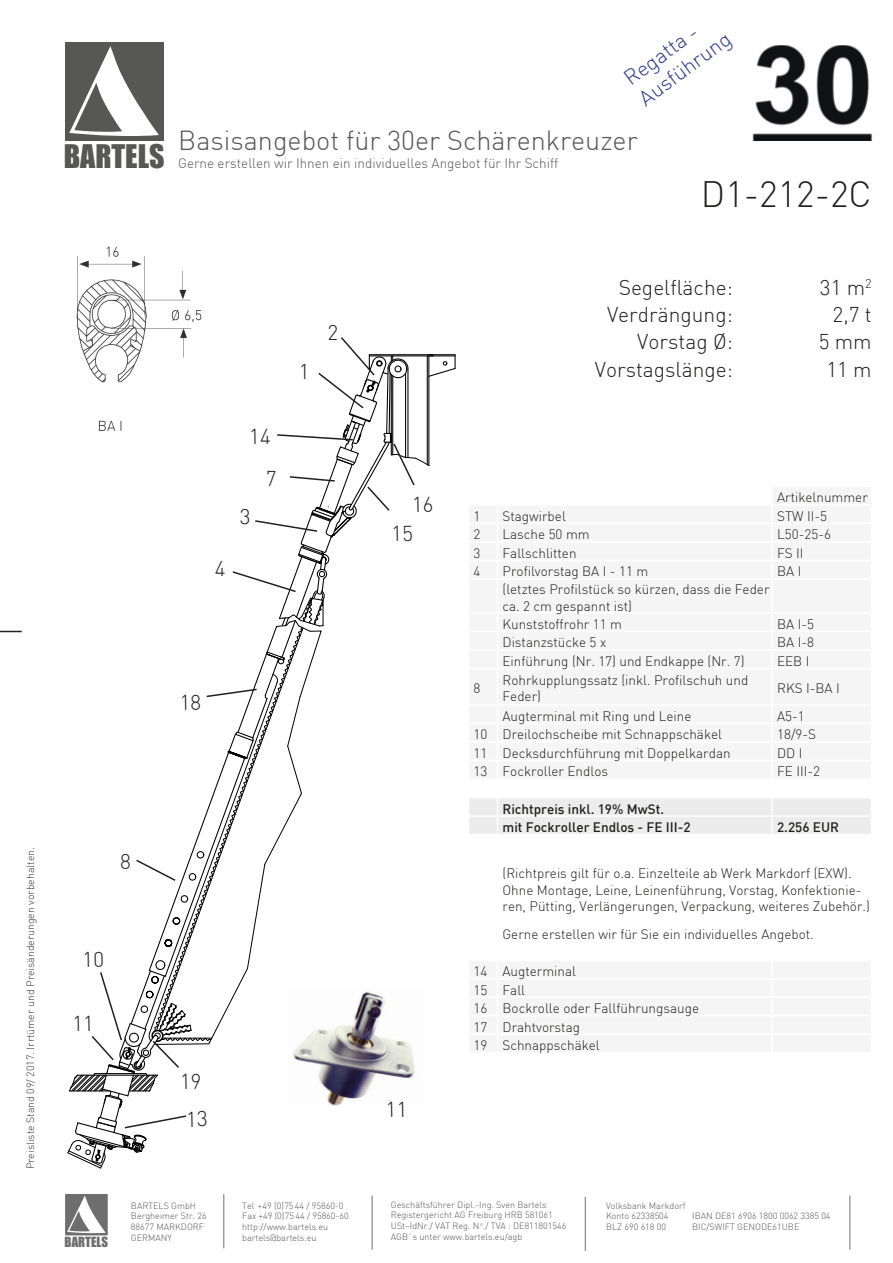
<style>
.page{position:relative;width:893px;height:1263px;background:#fff}
.page>*{position:absolute;margin:0;border:0;box-sizing:border-box;transform-origin:0 0}
.t1{font:300 36px "DIN";color:#20201e}
.t2{font:29.85px "Impact";color:#575756}
.t3{font:300 27px "DIN";color:#575756}
.t4{font:300 21px "DIN";color:#20201e}
.t5{font:300 21px/25.2px "DIN";color:#2c3c8b}
.t6{font:300 13.5px/16.2px "DIN";color:#20201e}
.t7{font:500 13.5px/18.5px "DIN";color:#20201e}
.t8{font:300 13.5px "DIN";color:#575756}
.t9{font:12.9px "Impact";color:#6e6e6e}
.t10{font:300 10.5px "DIN";color:#373737}
.t11{font:300 9px/10.8px "DIN";color:#575756}
</style>
<div class="page">
<svg style="left:0;top:631px;width:22px;height:1px"></svg>
<img style="left:753px;top:45px;width:119px;height:95px">
<div style="left:469px;top:798px;width:402px;height:36px;background:#ececec"></div>
<hr style="left:223px;top:1194px;width:1px;height:54px;background:#6e6e6e">
<div style="left:65px;top:1194px;width:43px;height:41px;background:#6e6e6e"></div>
<svg style="left:67px;top:1195px;width:39px;height:38px"></svg>
<hr style="left:372px;top:1195px;width:1px;height:54px;background:#6e6e6e">
<hr style="left:585px;top:1197px;width:1px;height:54px;background:#6e6e6e">
<hr style="left:849px;top:1195px;width:1px;height:54px;background:#6e6e6e">
<div style="left:65px;top:43px;width:99px;height:98px;background:#575756"></div>
<svg style="left:69px;top:46px;width:90px;height:90px"></svg>
<img style="left:76px;top:246px;width:126px;height:89px">
<svg style="left:67px;top:335px;width:389px;height:834px"></svg>
<h2 class="t2" style="left:64px;top:133px;width:102px">BARTELS</h2>
<h3 class="t5" style="left:619px;top:70px;width:110px;rotate:-36deg">Regatta -<br>Ausführung</h3>
<h3 class="t3" style="left:178px;top:123px;width:461px">Basisangebot für 30er Schärenkreuzer</h3>
<p class="t8" style="left:178px;top:155px;width:382px">Gerne erstellen wir Ihnen ein individuelles Angebot für Ihr Schiff</p>
<h1 class="t1" style="left:701px;top:172px;width:172px">D1-212-2C</h1>
<h3 class="t4" style="left:299px;top:358px;width:12px">1</h3>
<h3 class="t4" style="left:327px;top:320px;width:12px">2</h3>
<h3 class="t4" style="left:619px;top:274px;width:116px">Segelfläche:</h3>
<h3 class="t4" style="left:820px;top:274px;width:53px">31 m<sup>2</sup></h3>
<h3 class="t4" style="left:607px;top:301px;width:127px">Verdrängung:</h3>
<h3 class="t4" style="left:832px;top:301px;width:41px">2,7 t</h3>
<h3 class="t4" style="left:637px;top:329px;width:97px">Vorstag Ø:</h3>
<h3 class="t4" style="left:819px;top:329px;width:55px">5 mm</h3>
<h3 class="t4" style="left:595px;top:356px;width:139px">Vorstagslänge:</h3>
<h3 class="t4" style="left:826px;top:356px;width:47px">11 m</h3>
<p class="t10" style="left:24px;top:1169px;width:324px;rotate:-90deg">Preisliste Stand 09/ 2017. Irrtümer und Preisänderungen vorbehalten.</p>
<h3 class="t4" style="left:215px;top:555px;width:12px">4</h3>
<h3 class="t4" style="left:240px;top:504px;width:12px">3</h3>
<h3 class="t4" style="left:266px;top:466px;width:12px">7</h3>
<h3 class="t4" style="left:120px;top:849px;width:12px">8</h3>
<p class="t6" style="left:777px;top:489px;width:92px">Artikelnummer</p>
<p class="t6" style="left:473px;top:508px;width:8px">1</p>
<p class="t6" style="left:502px;top:508px;width:65px">Stagwirbel</p>
<p class="t6" style="left:777px;top:508px;width:52px">STW II-5</p>
<p class="t6" style="left:473px;top:526px;width:8px">2</p>
<p class="t6" style="left:502px;top:526px;width:89px">Lasche 50 mm</p>
<p class="t6" style="left:777px;top:526px;width:55px">L50-25-6</p>
<p class="t6" style="left:473px;top:545px;width:8px">3</p>
<p class="t6" style="left:502px;top:545px;width:76px">Fallschlitten</p>
<p class="t6" style="left:777px;top:545px;width:28px">FS II</p>
<p class="t6" style="left:473px;top:563px;width:8px">4</p>
<p class="t6" style="left:502px;top:563px;width:147px">Profilvorstag BA I - 11 m</p>
<p class="t6" style="left:777px;top:563px;width:26px">BA I</p>
<p class="t6" style="left:502px;top:581px;width:269px">(letztes Profilstück so kürzen, dass die Feder ca. 2 cm gespannt ist)</p>
<p class="t6" style="left:502px;top:616px;width:121px">Kunststoffrohr 11 m</p>
<p class="t6" style="left:777px;top:616px;width:39px">BA I-5</p>
<p class="t6" style="left:502px;top:634px;width:105px">Distanzstücke 5 x</p>
<p class="t6" style="left:777px;top:634px;width:39px">BA I-8</p>
<p class="t6" style="left:502px;top:653px;width:244px">Einführung (Nr. 17) und Endkappe (Nr. 7)</p>
<p class="t6" style="left:777px;top:653px;width:34px">EEB I</p>
<p class="t6" style="left:473px;top:680px;width:8px">8</p>
<p class="t6" style="left:502px;top:672px;width:247px">Rohrkupplungssatz (inkl. Profilschuh und<br>Feder)</p>
<p class="t6" style="left:777px;top:680px;width:64px">RKS I-BA I</p>
<p class="t6" style="left:502px;top:708px;width:190px">Augterminal mit Ring und Leine</p>
<p class="t6" style="left:777px;top:708px;width:29px">A5-1</p>
<p class="t6" style="left:473px;top:726px;width:250px">10 Dreilochscheibe mit Schnappschäkel</p>
<p class="t6" style="left:777px;top:726px;width:41px">18/9-S</p>
<p class="t6" style="left:473px;top:745px;width:259px">11 Decksdurchführung mit Doppelkardan</p>
<p class="t6" style="left:777px;top:745px;width:27px">DD I</p>
<p class="t6" style="left:473px;top:763px;width:136px">13 Fockroller Endlos</p>
<p class="t6" style="left:777px;top:763px;width:45px">FE III-2</p>
<p class="t7" style="left:502px;top:799px;width:190px">Richtpreis inkl. 19% MwSt.<br>mit Fockroller Endlos - FE III-2</p>
<p class="t7" style="left:777px;top:817px;width:63px">2.256 EUR</p>
<p class="t6" style="left:502px;top:865px;width:369px">(Richtpreis gilt für o.a. Einzelteile ab Werk Markdorf (EXW).<br>Ohne Montage, Leine, Leinenführung, Vorstag, Konfektionie&shy;ren, Pütting, Verlängerungen, Verpackung, weiteres Zubehör.)</p>
<p class="t6" style="left:502px;top:926px;width:313px">Gerne erstellen wir für Sie ein individuelles Angebot.</p>
<p class="t6" style="left:473px;top:962px;width:227px;line-height:18.5px">14 Augterminal<br>15 Fall<br>16 Bockrolle oder Fallführungsauge<br>17 Drahtvorstag<br>19 Schnappschäkel</p>
<p class="t9" style="left:65px;top:1231px;width:45px">BARTELS</p>
<p class="t11" style="left:391px;top:1199px;width:177px">Geschäftsführer Dipl.-Ing. Sven Bartels Registergericht AG Freiburg HRB 581061<br>USt–IdNr./ VAT Reg. N <sup>o</sup>./ TVA : DE811801546<br>AGB´s unter www.bartels.eu/agb</p>
<p class="t11" style="left:131px;top:1200px;width:77px">BARTELS GmbH<br>Bergheimer Str. 26<br>88677 MARKDORF<br>GERMANY</p>
<p class="t11" style="left:242px;top:1200px;width:108px">Tel +49 (0)75 44 / 95860-0<br>Fax +49 (0)75 44 / 95860-60 http://www.bartels.eu bartels@bartels.eu</p>
<p class="t11" style="left:606px;top:1200px;width:81px">Volksbank Markdorf<br>Konto 62338504</p>
<p class="t11" style="left:692px;top:1211px;width:140px">IBAN DE81 6906 1800 0062 3385 04</p>
<p class="t11" style="left:606px;top:1221px;width:62px">BLZ 690 618 00</p>
<p class="t11" style="left:692px;top:1221px;width:109px">BIC/SWIFT GENODE61UBE</p>
</div>
